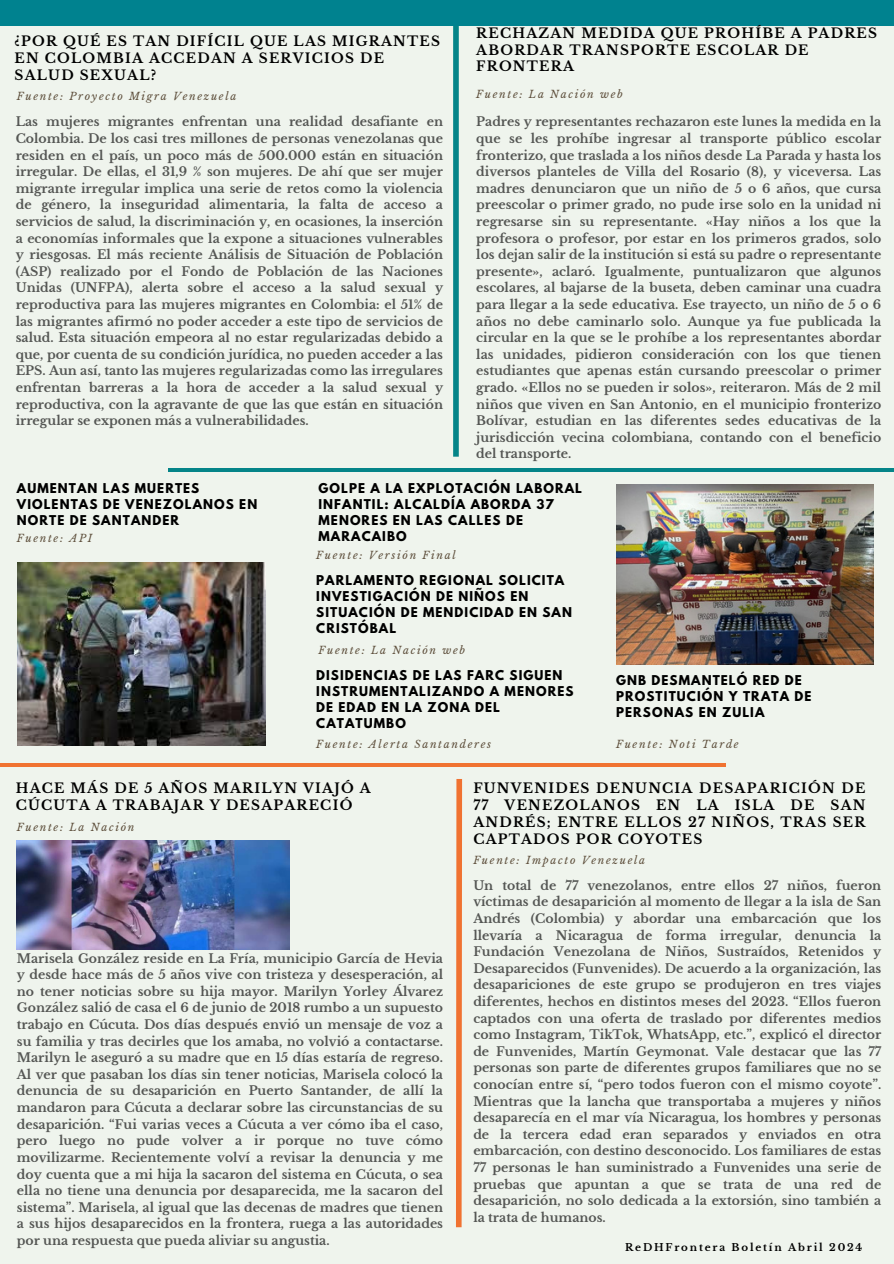
<style>
.page{position:relative;width:894px;height:1264px;background:#fff}
.page>*{position:absolute;margin:0;border:0;box-sizing:border-box;transform-origin:0 0}
.t1{font:700 13.5px/16.8px "Libre Baskerville";letter-spacing:.09em;color:#000}
.t2{font:700 12.45px/16.6px "Libre Baskerville";color:#000;text-align:justify}
.t3{font:700 12px/16px "League Spartan";letter-spacing:.09em;color:#000}
.t4{font:italic 10.5px "Libre Baskerville";letter-spacing:.16em;color:#5e4f3c}
.t5{font:700 10.2px "Libre Baskerville";letter-spacing:.18em;color:#000}
</style>
<div class="page">
<div style="left:0;top:0;width:893px;height:1263px;background:#eff4ed"></div>
<div style="left:0;top:0;width:893px;height:26px;background:#00828f"></div>
<svg style="left:456px;top:779px;width:7px;height:449px;background:#ef8b55"></svg>
<hr style="left:168px;top:468px;width:725px;height:3px;background:#048488">
<hr style="left:1px;top:763px;width:725px;height:3px;background:#f07231">
<div style="left:453px;top:26px;width:5px;height:430px;background:#048488"></div>
<img style="left:17px;top:840px;width:272px;height:109px">
<img style="left:18px;top:562px;width:247px;height:183px">
<img style="left:616px;top:484px;width:257px;height:180px">
<p class="t1" style="left:15px;top:33px;width:427px">¿POR QUÉ ES TAN DIFÍCIL QUE LAS MIGRANTES<br>EN COLOMBIA ACCEDAN A SERVICIOS DE<br>SALUD SEXUAL?</p>
<h1 class="t4" style="left:17px;top:90px;width:221px">Fuente: Proyecto Migra Venezuela</h1>
<p class="t2" style="left:16px;top:114px;width:428px">Las mujeres migrantes enfrentan una realidad desafiante en Colombia. De los casi tres millones de personas venezolanas que residen en el país, un poco más de 500.000 están en situación irregular. De ellas, el 31,9 % son mujeres. De ahí que ser mujer migrante irregular implica una serie de retos como la violencia de género, la inseguridad alimentaria, la falta de acceso a servicios de salud, la discriminación y, en ocasiones, la inserción a economías informales que la expone a situaciones vulnerables y riesgosas. El más reciente Análisis de Situación de Población (ASP) realizado por el Fondo de Población de las Naciones Unidas (UNFPA), alerta sobre el acceso a la salud sexual y reproductiva para las mujeres migrantes en Colombia: el 51% de las migrantes afirmó no poder acceder a este tipo de servicios de salud. Esta situación empeora al no estar regularizadas debido a que, por cuenta de su condición jurídica, no pueden acceder a las EPS. Aun así, tanto las mujeres regularizadas como las irregulares enfrentan barreras a la hora de acceder a la salud sexual y reproductiva, con la agravante de que las que están en situación irregular se exponen más a vulnerabilidades.</p>
<h3 class="t1" style="left:476px;top:25px;width:402px">RECHAZAN MEDIDA QUE PROHÍBE A PADRES<br>ABORDAR TRANSPORTE ESCOLAR DE<br>FRONTERA</h3>
<p class="t4" style="left:476px;top:88px;width:148px">Fuente: La Nación web</p>
<p class="t2" style="left:476px;top:114px;width:406px">Padres y representantes rechazaron este lunes la medida en la que se les prohíbe ingresar al transporte público escolar fronterizo, que traslada a los niños desde La Parada y hasta los diversos planteles de Villa del Rosario (8), y viceversa. Las madres denunciaron que un niño de 5 o 6 años, que cursa preescolar o primer grado, no pude irse solo en la unidad ni regresarse sin su representante. «Hay niños a los que la profesora o profesor, por estar en los primeros grados, solo los dejan salir de la institución si está su padre o representante presente», aclaró. Igualmente, puntualizaron que algunos escolares, al bajarse de la buseta, deben caminar una cuadra para llegar a la sede educativa. Ese trayecto, un niño de 5 o 6 años no debe caminarlo solo. Aunque ya fue publicada la circular en la que se le prohíbe a los representantes abordar las unidades, pidieron consideración con los que tienen estudiantes que apenas están cursando preescolar o primer grado. «Ellos no se pueden ir solos», reiteraron. Más de 2 mil niños que viven en San Antonio, en el municipio fronterizo Bolívar, estudian en las diferentes sedes educativas de la jurisdicción vecina colombiana, contando con el beneficio del transporte.</p>
<h2 class="t3" style="left:17px;top:481px;width:242px">AUMENTAN LAS MUERTES<br>VIOLENTAS DE VENEZOLANOS EN<br>NORTE DE SANTANDER</h2>
<h2 class="t4" style="left:17px;top:532px;width:77px">Fuente: API</h2>
<h3 class="t3" style="left:318px;top:481px;width:265px">GOLPE A LA EXPLOTACIÓN LABORAL<br>INFANTIL: ALCALDÍA ABORDA 37<br>MENORES EN LAS CALLES DE<br>MARACAIBO</h3>
<h3 class="t4" style="left:316px;top:549px;width:141px">Fuente: Versión Final</h3>
<p class="t3" style="left:316px;top:573px;width:257px">PARLAMENTO REGIONAL SOLICITA<br>INVESTIGACIÓN DE NIÑOS EN<br>SITUACIÓN DE MENDICIDAD EN SAN<br>CRISTÓBAL</p>
<p class="t4" style="left:318px;top:644px;width:148px">Fuente: La Nación web</p>
<p class="t3" style="left:316px;top:668px;width:259px">DISIDENCIAS DE LAS FARC SIGUEN<br>INSTRUMENTALIZANDO A MENORES<br>DE EDAD EN LA ZONA DEL<br>CATATUMBO</p>
<h1 class="t4" style="left:316px;top:738px;width:176px">Fuente: Alerta Santanderes</h1>
<h3 class="t3" style="left:616px;top:674px;width:197px">GNB DESMANTELÓ RED DE<br>PROSTITUCIÓN Y TRATA DE<br>PERSONAS EN ZULIA</h3>
<h3 class="t4" style="left:616px;top:738px;width:124px">Fuente: Noti Tarde</h3>
<p class="t1" style="left:16px;top:779px;width:356px">HACE MÁS DE 5 AÑOS MARILYN VIAJÓ A<br>CÚCUTA A TRABAJAR Y DESAPARECIÓ</p>
<p class="t1" style="left:473px;top:779px;width:393px;text-align:justify">FUNVENIDES DENUNCIA DESAPARICIÓN DE 77 VENEZOLANOS EN LA ISLA DE SAN ANDRÉS; ENTRE ELLOS 27 NIÑOS, TRAS SER CAPTADOS POR COYOTES</p>
<p class="t4" style="left:473px;top:853px;width:173px">Fuente: Impacto Venezuela</p>
<p class="t2" style="left:473px;top:877px;width:409px">Un total de 77 venezolanos, entre ellos 27 niños, fueron víctimas de desaparición al momento de llegar a la isla de San Andrés (Colombia) y abordar una embarcación que los llevaría a Nicaragua de forma irregular, denuncia la Fundación Venezolana de Niños, Sustraídos, Retenidos y Desaparecidos (Funvenides). De acuerdo a la organización, las desapariciones de este grupo se produjeron en tres viajes diferentes, hechos en distintos meses del 2023. “Ellos fueron captados con una oferta de traslado por diferentes medios como Instagram, TikTok, WhatsApp, etc.”, explicó el director de Funvenides, Martín Geymonat. Vale destacar que las 77 personas son parte de diferentes grupos familiares que no se conocían entre sí, “pero todos fueron con el mismo coyote”.<br>Mientras que la lancha que transportaba a mujeres y niños desaparecía en el mar vía Nicaragua, los hombres y personas de la tercera edad eran separados y enviados en otra embarcación, con destino desconocido. Los familiares de estas 77 personas le han suministrado a Funvenides una serie de pruebas que apuntan a que se trata de una red de desaparición, no solo dedicada a la extorsión, sino también a la trata de humanos.</p>
<p class="t4" style="left:17px;top:821px;width:119px">Fuente: La Nación</p>
<p class="t2" style="left:17px;top:949px;width:427px">Marisela González reside en La Fría, municipio García de Hevia y desde hace más de 5 años vive con tristeza y desesperación, al no tener noticias sobre su hija mayor. Marilyn Yorley Álvarez González salió de casa el 6 de junio de 2018 rumbo a un supuesto trabajo en Cúcuta. Dos días después envió un mensaje de voz a su familia y tras decirles que los amaba, no volvió a contactarse.<br>Marilyn le aseguró a su madre que en 15 días estaría de regreso.<br>Al ver que pasaban los días sin tener noticias, Marisela colocó la denuncia de su desaparición en Puerto Santander, de allí la mandaron para Cúcuta a declarar sobre las circunstancias de su desaparición. “Fui varias veces a Cúcuta a ver cómo iba el caso, pero luego no pude volver a ir porque no tuve cómo movilizarme. Recientemente volví a revisar la denuncia y me doy cuenta que a mi hija la sacaron del sistema en Cúcuta, o sea ella no tiene una denuncia por desaparecida, me la sacaron del sistema”. Marisela, al igual que las decenas de madres que tienen a sus hijos desaparecidos en la frontera, ruega a las autoridades por una respuesta que pueda aliviar su angustia.</p>
<h1 class="t5" style="left:625px;top:1241px;width:239px">ReDHFrontera Boletín Abril 2024</h1>
</div>
